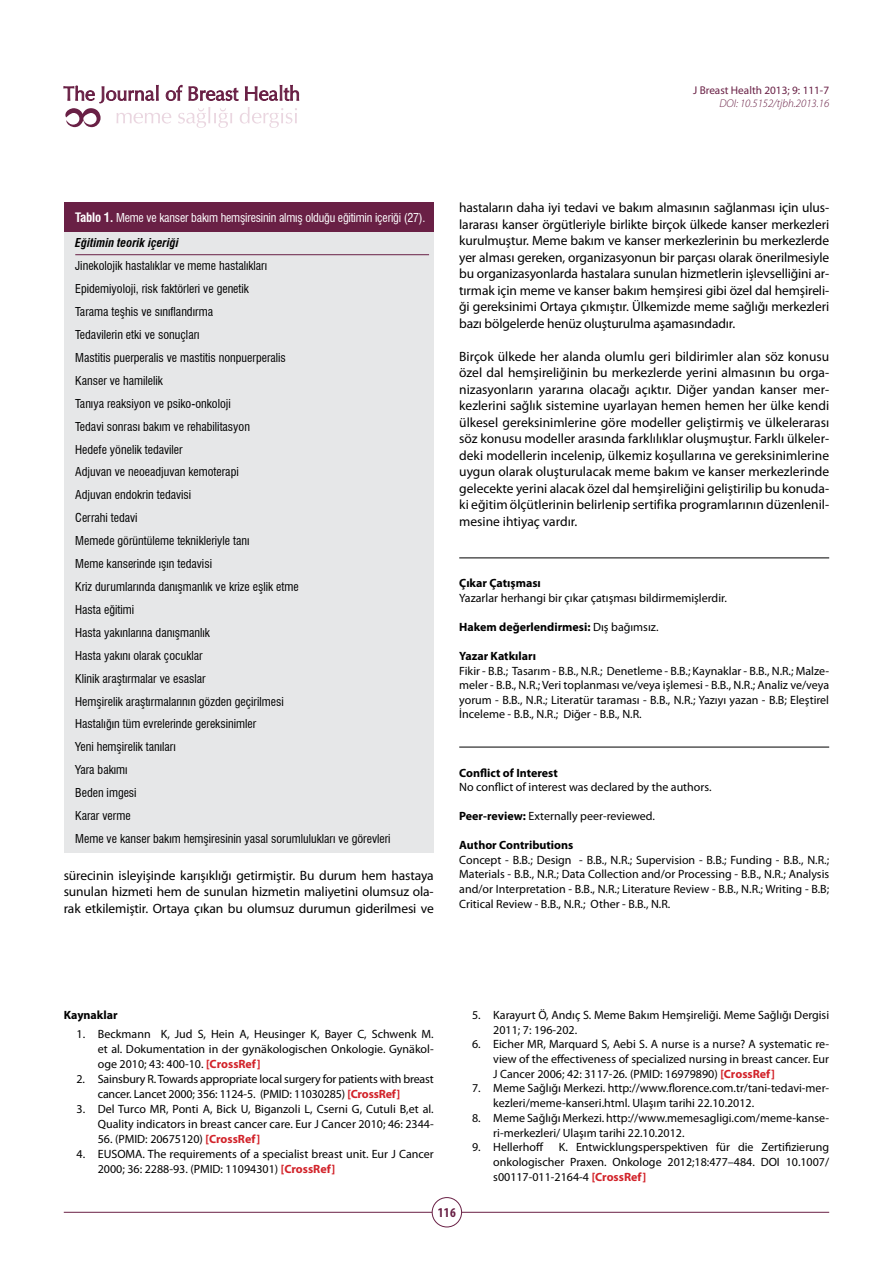
<style>
.page{position:relative;width:893px;height:1263px;background:#fff}
.page>*{position:absolute;margin:0;border:0;box-sizing:border-box;transform-origin:0 0}
.t1{font:13.5px/16.5px "Myriad Pro";letter-spacing:-.01em;color:#000;text-align:justify}
.t2{font:700 condensed 13.5px "Myriad Pro";color:#692045}
.t3{font:12px/14.5px "Myriad Pro";color:#000;text-align:justify}
.t4{font:condensed 12px/23px "Swiss 721 BT";color:#000}
.t5{font:700 12px "Myriad Pro";color:#000}
.t6{font:condensed 12px/25px "Swiss 721 BT";letter-spacing:-.015em;color:#fff}
.t7{font:11.25px "Myriad Pro";color:#692045}
.t8{font:italic 300 11.25px "Myriad Pro";color:#692045}
.s1{font-weight:700;font-size:12.75px}
.s2{font-weight:700;font-style:italic;color:#000}
.s3{font-weight:400}
.s4{font-weight:700}
.s5{font-weight:700;color:#d2232a}
</style>
<div class="page">
<hr style="left:64px;top:1212px;width:368px;height:1px;background:#692045">
<hr style="left:461px;top:1212px;width:368px;height:1px;background:#692045">
<div style="left:432px;top:1197px;width:30px;height:30px;border:1px solid #692045;border-radius:50%"></div>
<svg style="left:63px;top:85px;width:236px;height:43px"></svg>
<hr style="left:459px;top:557px;width:370px;height:1px;background:#000">
<hr style="left:459px;top:747px;width:370px;height:1px;background:#000">
<div style="left:64px;top:203px;width:370px;height:649px;background:#e6e7e8"></div>
<div style="left:64px;top:202px;width:370px;height:30px;background:#692045"></div>
<hr style="left:75px;top:254px;width:354px;height:1px;background:#692045">
<p class="t7" style="left:693px;top:83px;width:138px">J Breast Health 2013; 9: 111-7</p>
<p class="t8" style="left:719px;top:97px;width:111px">DOI: 10.5152/tjbh.2013.16</p>
<p class="t6" style="left:75px;top:205px;width:352px"><span class="s1">Tablo 1.</span> Meme ve kanser bakım hemşiresinin almış olduğu eğitimin içeriği (27).<br><span class="s2">Eğitimin teorik içeriği</span></p>
<p class="t4" style="left:75px;top:254px;width:317px">Jinekolojik hastalıklar ve meme hastalıkları<br>Epidemiyoloji, risk faktörleri ve genetik<br>Tarama teşhis ve sınıflandırma<br>Tedavilerin etki ve sonuçları<br>Mastitis puerperalis ve mastitis nonpuerperalis<br>Kanser ve hamilelik<br>Tanıya reaksiyon ve psiko-onkoloji<br>Tedavi sonrası bakım ve rehabilitasyon<br>Hedefe yönelik tedaviler<br>Adjuvan ve neoeadjuvan kemoterapi<br>Adjuvan endokrin tedavisi<br>Cerrahi tedavi<br>Memede görüntüleme teknikleriyle tanı<br>Meme kanserinde ışın tedavisi<br>Kriz durumlarında danışmanlık ve krize eşlik etme<br>Hasta eğitimi<br>Hasta yakınlarına danışmanlık<br>Hasta yakını olarak çocuklar<br>Klinik araştırmalar ve esaslar<br>Hemşirelik araştırmalarının gözden geçirilmesi<br>Hastalığın tüm evrelerinde gereksinimler<br>Yeni hemşirelik tanıları<br>Yara bakımı<br>Beden imgesi<br>Karar verme<br>Meme ve kanser bakım hemşiresinin yasal sorumlulukları ve görevleri</p>
<p class="t1" style="left:64px;top:866px;width:371px">sürecinin isleyişinde karışıklığı getirmiştir. Bu durum hem hastaya sunulan hizmeti hem de sunulan hizmetin maliyetini olumsuz ola&shy;rak etkilemiştir. Ortaya çıkan bu olumsuz durumun giderilmesi ve</p>
<p class="t1" style="left:459px;top:199px;width:371px">hastaların daha iyi tedavi ve bakım almasının sağlanması için ulus&shy;lararası kanser örgütleriyle birlikte birçok ülkede kanser merkezleri kurulmuştur. Meme bakım ve kanser merkezlerinin bu merkezlerde yer alması gereken, organizasyonun bir parçası olarak önerilmesiyle bu organizasyonlarda hastalara sunulan hizmetlerin işlevselliğini ar&shy;tırmak için meme ve kanser bakım hemşiresi gibi özel dal hemşireli&shy;ği gereksinimi Ortaya çıkmıştır. Ülkemizde meme sağlığı merkezleri bazı bölgelerde henüz oluşturulma aşamasındadır.</p>
<p class="t1" style="left:459px;top:348px;width:371px">Birçok ülkede her alanda olumlu geri bildirimler alan söz konusu özel dal hemşireliğinin bu merkezlerde yerini almasının bu orga&shy;nizasyonların yararına olacağı açıktır. Diğer yandan kanser mer&shy;kezlerini sağlık sistemine uyarlayan hemen hemen her ülke kendi ülkesel gereksinimlerine göre modeller geliştirmiş ve ülkelerarası söz konusu modeller arasında farklılıklar oluşmuştur. Farklı ülkeler&shy;deki modellerin incelenip, ülkemiz koşullarına ve gereksinimlerine uygun olarak oluşturulacak meme bakım ve kanser merkezlerinde gelecekte yerini alacak özel dal hemşireliğini geliştirilip bu konuda&shy;ki eğitim ölçütlerinin belirlenip sertifika programlarının düzenlenil&shy;mesine ihtiyaç vardır.</p>
<p class="t5" style="left:459px;top:575px;width:83px">Çıkar Çatışması</p>
<p class="t3" style="left:459px;top:590px;width:269px">Yazarlar herhangi bir çıkar çatışması bildirmemişlerdir.</p>
<p class="t5" style="left:459px;top:619px;width:201px">Hakem değerlendirmesi: <span class="s3">Dış bağımsız.</span></p>
<p class="t5" style="left:459px;top:648px;width:78px">Yazar Katkıları</p>
<p class="t3" style="left:459px;top:663px;width:371px">Fikir - B.B.; Tasarım - B.B., N.R.; Denetleme - B.B.; Kaynaklar - B.B., N.R.; Malze&shy;meler - B.B., N.R.; Veri toplanması ve/veya işlemesi - B.B., N.R.; Analiz ve/veya yorum - B.B., N.R.; Literatür taraması - B.B., N.R.; Yazıyı yazan - B.B; Eleştirel İnceleme - B.B., N.R.; Diğer - B.B., N.R.</p>
<p class="t5" style="left:459px;top:765px;width:100px">Conflict of Interest</p>
<p class="t3" style="left:459px;top:780px;width:254px">No conflict of interest was declared by the authors.</p>
<p class="t3" style="left:459px;top:809px;width:197px"><span class="s4">Peer-review:</span> Externally peer-reviewed.</p>
<p class="t5" style="left:459px;top:837px;width:116px">Author Contributions</p>
<p class="t3" style="left:459px;top:852px;width:371px">Concept - B.B.; Design - B.B., N.R.; Supervision - B.B.; Funding - B.B., N.R.; Materials - B.B., N.R.; Data Collection and/or Processing - B.B., N.R.; Analysis and/or Interpretation - B.B., N.R.; Literature Review - B.B., N.R.; Writing - B.B; Critical Review - B.B., N.R.; Other - B.B., N.R.</p>
<p class="t5" style="left:64px;top:1007px;width:56px">Kaynaklar</p>
<p class="t3" style="left:98px;top:1026px;width:337px;line-height:15px;text-indent:-21px">1. Beckmann K, Jud S, Hein A, Heusinger K, Bayer C, Schwenk M. et al. Dokumentation in der gynäkologischen Onkologie. Gynäkol&shy;oge 2010; 43: 400-10. <span class="s5">[CrossRef]</span></p>
<p class="t3" style="left:98px;top:1071px;width:337px;line-height:15px;text-indent:-21px">2. Sainsbury R. Towards appropriate local surgery for patients with breast cancer. Lancet 2000; 356: 1124-5. (PMID: 11030285) <span class="s5">[CrossRef]</span></p>
<p class="t3" style="left:77px;top:1101px;width:359px;line-height:15px;text-align:right">3. Del Turco MR, Ponti A, Bick U, Biganzoli L, Cserni G, Cutuli B,et al.<br>Quality indicators in breast cancer care. Eur J Cancer 2010; 46: 2344-</p>
<p class="t3" style="left:98px;top:1132px;width:164px">56. (PMID: 20675120) <span class="s5">[CrossRef]</span></p>
<p class="t3" style="left:98px;top:1146px;width:337px;line-height:15px;text-indent:-21px">4. EUSOMA. The requirements of a specialist breast unit. Eur J Cancer<br>2000; 36: 2288-93. (PMID: 11094301) <span class="s5">[CrossRef]</span></p>
<p class="t3" style="left:493px;top:1007px;width:337px;text-indent:-21px">5. Karayurt Ö, Andıç S. Meme Bakım Hemşireliği. Meme Sağlığı Dergisi<br>2011; 7: 196-202.</p>
<p class="t3" style="left:493px;top:1037px;width:337px;text-indent:-21px">6. Eicher MR, Marquard S, Aebi S. A nurse is a nurse? A systematic re&shy;view of the effectiveness of specialized nursing in breast cancer. Eur J Cancer 2006; 42: 3117-26. (PMID: 16979890) <span class="s5">[CrossRef]</span></p>
<p class="t3" style="left:493px;top:1081px;width:337px;text-indent:-21px">7. Meme Sağlığı Merkezi. http://www.florence.com.tr/tani-tedavi-mer&shy;kezleri/meme-kanseri.html. Ulaşım tarihi 22.10.2012.</p>
<p class="t3" style="left:493px;top:1110px;width:337px;text-indent:-21px">8. Meme Sağlığı Merkezi. http://www.memesagligi.com/meme-kanse&shy;ri-merkezleri/ Ulaşım tarihi 22.10.2012.</p>
<p class="t3" style="left:472px;top:1140px;width:73px">9. Hellerhoff</p>
<p class="t3" style="left:493px;top:1140px;width:337px;text-indent:66px">K. Entwicklungsperspektiven für die Zertifizierung onkologischer Praxen. Onkologe 2012;18:477–484. DOI 10.1007/ s00117-011-2164-4 <span class="s5">[CrossRef]</span></p>
<p class="t2" style="left:438px;top:1204px;width:20px">116</p>
</div>
